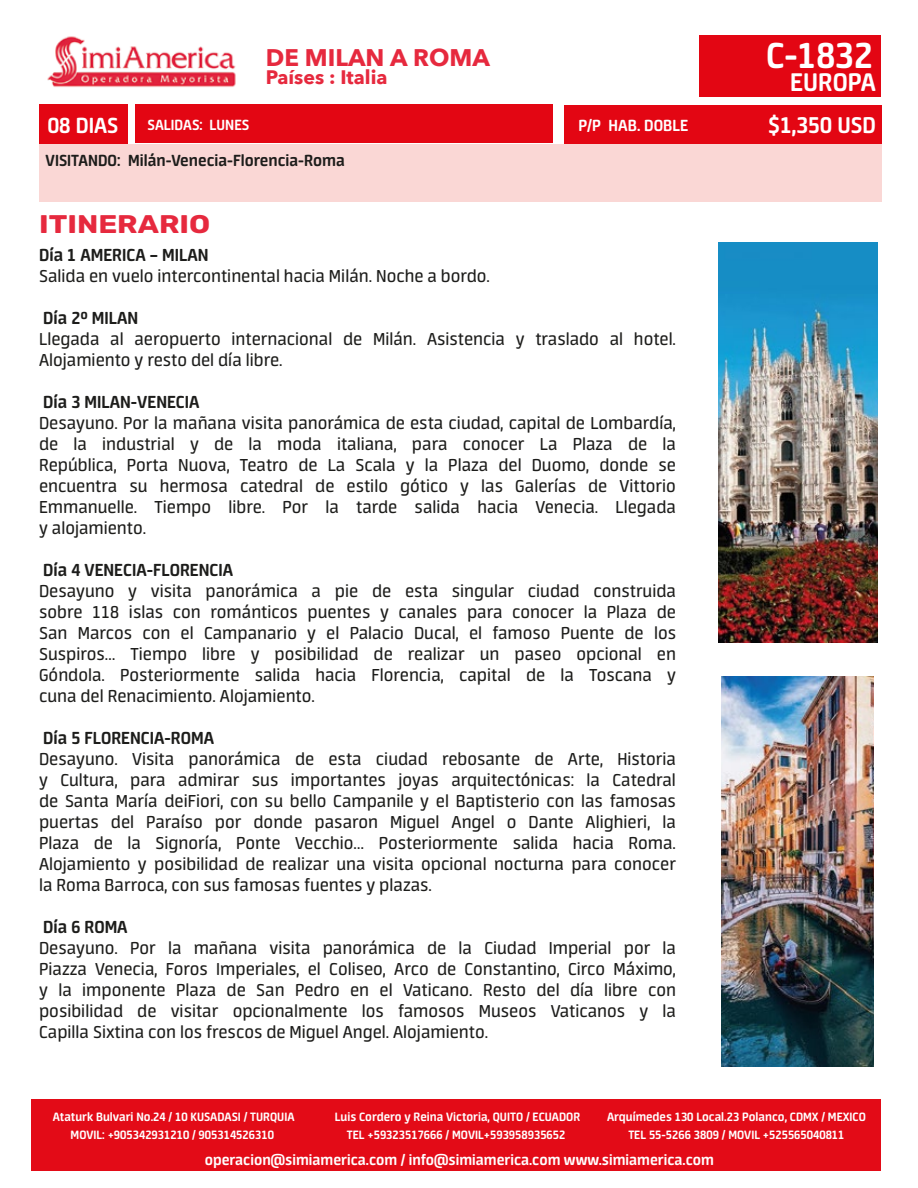
<style>
.page{position:relative;width:918px;height:1188px;background:#fff}
.page>*{position:absolute;margin:0;border:0;box-sizing:border-box;transform-origin:0 0}
.t1{font:700 40.5px "Neuron";color:#fff}
.t2{font:700 28.5px "Neuron";color:#fff}
.t3{font:300 25.5px "Rubik";color:#e6293e;scale:1.16 1}
.t4{font:700 25.5px "Neuron";color:#fff}
.t5{font:700 24.45px "Neuron";color:#fff}
.t6{font:700 24px "Avenir Next";color:#e6293e}
.t7{font:19.5px/21px "Neuron";color:#1d1d1b;text-align:justify}
.t8{font:700 19.5px "Neuron";color:#1d1d1b}
.t9{font:700 19.5px "Avenir Next";color:#e6293e}
.t10{font:700 18px "Neuron";color:#1d1d1b}
.t11{font:700 18px "Neuron";color:#fff}
.t12{font:700 16.5px "Neuron";color:#fff}
.t13{font:700 16.5px "Neuron";color:#fff}
.t14{font:700 15px "Neuron";color:#fff}
.t15{font:700 13.5px/18px "Neuron";color:#fff;text-align:center}
</style>
<div class="page">
<div style="left:31px;top:1099px;width:849px;height:72px;background:#e30b17"></div>
<div style="left:39px;top:144px;width:842px;height:57px;background:#fad7d5"></div>
<img style="left:47px;top:36px;width:189px;height:51px">
<div style="left:39px;top:105px;width:88px;height:39px;background:#e30613"></div>
<div style="left:564px;top:105px;width:317px;height:39px;background:#e30613"></div>
<div style="left:699px;top:36px;width:181px;height:61px;background:#e30613"></div>
<div style="left:135px;top:105px;width:418px;height:38px;background:#e30613"></div>
<img style="left:718px;top:242px;width:159px;height:401px">
<img style="left:721px;top:676px;width:153px;height:390px">
<p class="t6" style="left:266px;top:37px;width:226px">DE MILAN A ROMA</p>
<p class="t9" style="left:266px;top:60px;width:123px">Países : Italia</p>
<h1 class="t1" style="left:766px;top:32px;width:108px">C-1832</h1>
<h2 class="t2" style="left:790px;top:66px;width:87px">EUROPA</h2>
<p class="t13" style="left:148px;top:116px;width:103px">SALIDAS: LUNES</p>
<h3 class="t4" style="left:768px;top:111px;width:109px">$1,350 USD</h3>
<p class="t5" style="left:48px;top:111px;width:72px">08 DIAS</p>
<p class="t14" style="left:149px;top:117px;width:102px">SALIDAS: VIERNES</p>
<p class="t11" style="left:578px;top:115px;width:111px">P/P HAB. DOBLE</p>
<p class="t10" style="left:46px;top:151px;width:301px">VISITANDO: Milán-Venecia-Florencia-Roma</p>
<h3 class="t3" style="left:39px;top:206px;width:149px">ITINERARIO</h3>
<p class="t8" style="left:39px;top:244px;width:171px">Día 1 AMERICA – MILAN</p>
<p class="t7" style="left:39px;top:265px;width:452px">Salida en vuelo intercontinental hacia Milán. Noche a bordo.</p>
<p class="t8" style="left:43px;top:307px;width:97px">Día 2º MILAN</p>
<p class="t7" style="left:39px;top:328px;width:638px">Llegada al aeropuerto internacional de Milán. Asistencia y traslado al hotel.<br>Alojamiento y resto del día libre.</p>
<p class="t8" style="left:43px;top:391px;width:158px">Día 3 MILAN-VENECIA</p>
<p class="t7" style="left:39px;top:412px;width:638px">Desayuno. Por la mañana visita panorámica de esta ciudad, capital de Lombardía, de la industrial y de la moda italiana, para conocer La Plaza de la República, Porta Nuova, Teatro de La Scala y la Plaza del Duomo, donde se encuentra su hermosa catedral de estilo gótico y las Galerías de Vittorio Emmanuelle. Tiempo libre. Por la tarde salida hacia Venecia. Llegada y alojamiento.</p>
<p class="t8" style="left:43px;top:559px;width:191px">Día 4 VENECIA-FLORENCIA</p>
<p class="t7" style="left:39px;top:580px;width:638px">Desayuno y visita panorámica a pie de esta singular ciudad construida sobre 118 islas con románticos puentes y canales para conocer la Plaza de San Marcos con el Campanario y el Palacio Ducal, el famoso Puente de los Suspiros… Tiempo libre y posibilidad de realizar un paseo opcional en Góndola. Posteriormente salida hacia Florencia, capital de la Toscana y cuna del Renacimiento. Alojamiento.</p>
<p class="t8" style="left:43px;top:727px;width:172px">Día 5 FLORENCIA-ROMA</p>
<p class="t7" style="left:39px;top:748px;width:638px">Desayuno. Visita panorámica de esta ciudad rebosante de Arte, Historia y Cultura, para admirar sus importantes joyas arquitectónicas: la Catedral de Santa María deiFiori, con su bello Campanile y el Baptisterio con las famosas puertas del Paraíso por donde pasaron Miguel Angel o Dante Alighieri, la Plaza de la Signoría, Ponte Vecchio… Posteriormente salida hacia Roma.<br>Alojamiento y posibilidad de realizar una visita opcional nocturna para conocer la Roma Barroca, con sus famosas fuentes y plazas.</p>
<p class="t8" style="left:43px;top:916px;width:86px">Día 6 ROMA</p>
<p class="t7" style="left:39px;top:938px;width:638px">Desayuno. Por la mañana visita panorámica de la Ciudad Imperial por la Piazza Venecia, Foros Imperiales, el Coliseo, Arco de Constantino, Circo Máximo, y la imponente Plaza de San Pedro en el Vaticano. Resto del día libre con posibilidad de visitar opcionalmente los famosos Museos Vaticanos y la Capilla Sixtina con los frescos de Miguel Angel. Alojamiento.</p>
<p class="t15" style="left:53px;top:1108px;width:243px">Ataturk Bulvari No.24 / 10 KUSADASI / TURQUIA<br>MOVIL: +905342931210 / 905314526310</p>
<p class="t15" style="left:335px;top:1108px;width:247px">Luis Cordero y Reina Victoria, QUITO / ECUADOR<br>TEL +59323517666 / MOVIL+593958935652</p>
<p class="t15" style="left:607px;top:1108px;width:260px">Arquímedes 130 Local.23 Polanco, CDMX / MEXICO<br>TEL 55-5266 3809 / MOVIL +525565040811</p>
<p class="t12" style="left:205px;top:1151px;width:511px">operacion@simiamerica.com / info@simiamerica.com www.simiamerica.com</p>
</div>
